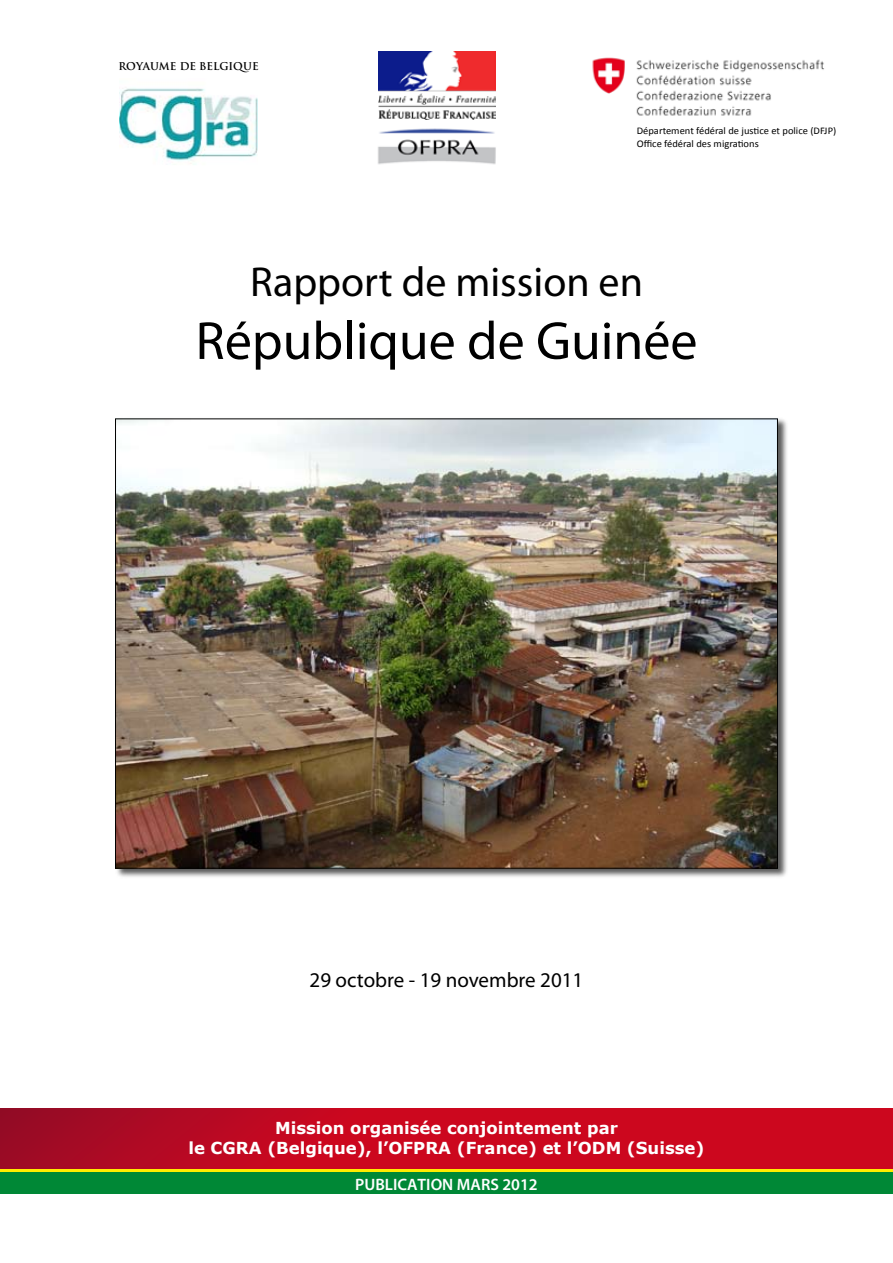
<style>
.page{position:relative;width:893px;height:1263px;background:#fff}
.page>*{position:absolute;margin:0;border:0;box-sizing:border-box;transform-origin:0 0}
.t1{font:54px "Myriad Pro";color:#000}
.t2{font:42px "Myriad Pro";color:#000}
.t3{font:21px "Myriad Pro";color:#000}
.t4{font:700 16.5px/19.8px "Verdana";color:#fff;text-align:center}
.t5{font:600 16.5px "Myriad Pro";color:#fff}
.t6{font:700 10.5px "Trajan Pro";letter-spacing:-.005em;color:#000}
.t7{font:10.2px/12.6px "Calibri";color:#000}
</style>
<div class="page">
<div style="left:0;top:1123px;width:893px;height:57px;background:linear-gradient(to right,#ffec00,#ffec00)"></div>
<svg style="left:0;top:1108px;width:893px;height:60px"></svg>
<div style="left:0;top:1173px;width:893px;height:21px;background:#008836"></div>
<img style="left:379px;top:52px;width:116px;height:68px">
<img style="left:378px;top:128px;width:118px;height:37px">
<div style="left:114px;top:417px;width:675px;height:462px;background:#000;opacity:.65"></div>
<img style="left:117px;top:421px;width:659px;height:445px">
<img style="left:592px;top:57px;width:232px;height:59px">
<img style="left:119px;top:88px;width:139px;height:77px">
<p class="t6" style="left:118px;top:59px;width:142px">ROYAUME DE BELGIQUE</p>
<p class="t7" style="left:637px;top:124px;width:201px">Département fédéral de justice et police (DFJP)<br>Office fédéral des migrations</p>
<h2 class="t2" style="left:250px;top:256px;width:394px">Rapport de mission en</h2>
<h1 class="t1" style="left:196px;top:308px;width:503px">République de Guinée</h1>
<p class="t3" style="left:310px;top:966px;width:275px">29 octobre - 19 novembre 2011</p>
<p class="t4" style="left:188px;top:1118px;width:518px">Mission organisée conjointement par<br>le CGRA (Belgique), l’OFPRA (France) et l’ODM (Suisse)</p>
<p class="t5" style="left:355px;top:1173px;width:184px">PUBLICATION MARS 2012</p>
</div>
